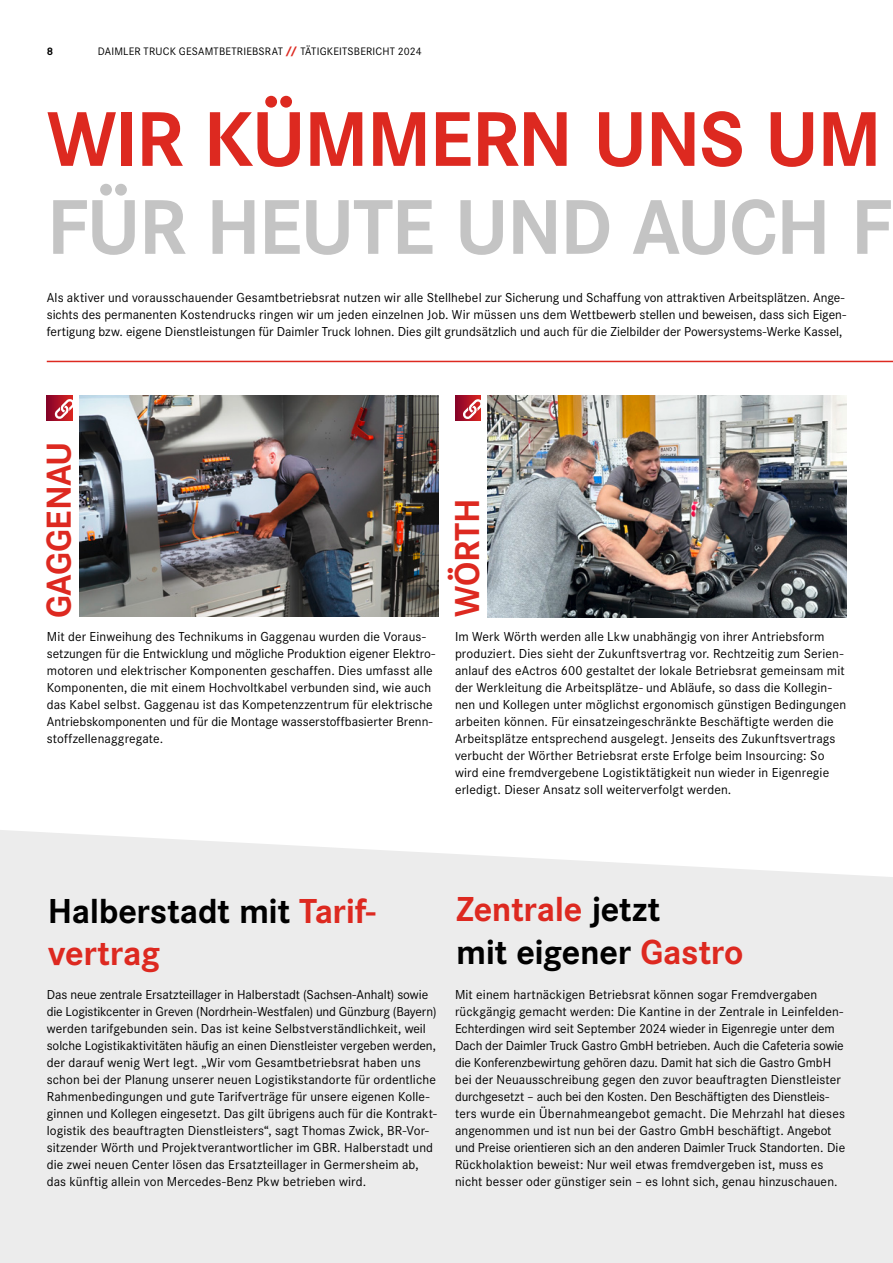
<style>
.page{position:relative;width:893px;height:1263px;background:#fff}
.page>*{position:absolute;margin:0;border:0;box-sizing:border-box;transform-origin:0 0}
.t1{font:700 80.4px "Daimler CS";letter-spacing:-.025em;color:#c4c4c4}
.t2{font:700 80.4px "Daimler CS";letter-spacing:-.025em;color:#dd2920}
.t3{font:700 36px/42.5px "Daimler CS";letter-spacing:-.01em;color:#000}
.t4{font:700 36px "Daimler CS";letter-spacing:-.01em;color:#dd2920}
.t5{font:13.5px/17px "Daimler CS";letter-spacing:.005em;color:#000}
.t6{font:11.25px "Daimler CS";letter-spacing:.015em;color:#000}
.t7{font:700 11.25px "Daimler CS";color:#000}
.s1{font-weight:800;color:#dd2920}
.s2{color:#dd2920}
</style>
<div class="page">
<img style="left:79px;top:395px;width:359px;height:221px">
<svg style="left:47px;top:395px;width:25px;height:26px"></svg>
<svg style="left:54px;top:399px;width:19px;height:20px"></svg>
<img style="left:488px;top:396px;width:358px;height:221px">
<svg style="left:455px;top:395px;width:25px;height:26px"></svg>
<svg style="left:462px;top:399px;width:19px;height:20px"></svg>
<div style="left:0;top:830px;width:893px;height:433px;background:#ececec"></div>
<hr style="left:47px;top:361px;width:846px;height:1px;background:#dd2920">
<p class="t7" style="left:47px;top:43px;width:8px">8</p>
<p class="t6" style="left:98px;top:43px;width:325px">DAIMLER TRUCK GESAMTBETRIEBSRAT <span class="s1">//</span> TÄTIGKEITSBERICHT 2024</p>
<h1 class="t2" style="left:47px;top:76px;width:837px">WIR KÜMMERN UNS UM</h1>
<h1 class="t1" style="left:47px;top:164px;width:847px">FÜR HEUTE UND AUCH F</h1>
<p class="t5" style="left:47px;top:288px;width:801px;text-align:justify">Als aktiver und vorausschauender Gesamtbetriebsrat nutzen wir alle Stellhebel zur Sicherung und Schaffung von attraktiven Arbeitsplätzen. Ange&shy;sichts des permanenten Kostendrucks ringen wir um jeden einzelnen Job. Wir müssen uns dem Wettbewerb stellen und beweisen, dass sich Eigen&shy;fertigung bzw. eigene Dienstleistungen für Daimler Truck lohnen. Dies gilt grundsätzlich und auch für die Zielbilder der Powersystems-Werke Kassel,</p>
<h2 class="t4" style="left:31px;top:618px;width:179px;rotate:-90deg">GAGGENAU</h2>
<p class="t5" style="left:47px;top:627px;width:390px">Mit der Einweihung des Technikums in Gaggenau wurden die Voraus&shy;setzungen für die Entwicklung und mögliche Produktion eigener Elektro&shy;motoren und elektrischer Komponenten geschaffen. Dies umfasst alle Komponenten, die mit einem Hochvoltkabel verbunden sind, wie auch das Kabel selbst. Gaggenau ist das Kompetenzzentrum für elektrische Antriebskomponenten und für die Montage wasserstoffbasierter Brenn&shy;stoffzellenaggregate.</p>
<h2 class="t4" style="left:439px;top:617px;width:119px;rotate:-90deg">WÖRTH</h2>
<p class="t5" style="left:455px;top:627px;width:393px">Im Werk Wörth werden alle Lkw unabhängig von ihrer Antriebsform produziert. Dies sieht der Zukunftsvertrag vor. Rechtzeitig zum Serien&shy;anlauf des eActros 600 gestaltet der lokale Betriebsrat gemeinsam mit der Werkleitung die Arbeitsplätze- und Abläufe, so dass die Kollegin&shy;nen und Kollegen unter möglichst ergonomisch günstigen Bedingungen arbeiten können. Für einsatzeingeschränkte Beschäftigte werden die Arbeitsplätze entsprechend ausgelegt. Jenseits des Zukunftsvertrags verbucht der Wörther Betriebsrat erste Erfolge beim Insourcing: So wird eine fremdvergebene Logistiktätigkeit nun wieder in Eigenregie erledigt. Dieser Ansatz soll weiterverfolgt werden.</p>
<h2 class="t3" style="left:48px;top:887px;width:329px">Halberstadt mit <span class="s2">Tarif&shy;vertrag</span></h2>
<h2 class="t3" style="left:456px;top:885px;width:289px"><span class="s2">Zentrale</span> jetzt<br>mit eigener <span class="s2">Gastro</span></h2>
<p class="t5" style="left:47px;top:985px;width:391px">Das neue zentrale Ersatzteillager in Halberstadt (Sachsen-Anhalt) sowie die Logistikcenter in Greven (Nordrhein-Westfalen) und Günzburg (Bayern) werden tarifgebunden sein. Das ist keine Selbstverständlichkeit, weil solche Logistikaktivitäten häufig an einen Dienstleister vergeben werden, der darauf wenig Wert legt. „Wir vom Gesamtbetriebsrat haben uns schon bei der Planung unserer neuen Logistikstandorte für ordentliche Rahmenbedingungen und gute Tarifverträge für unsere eigenen Kolle&shy;ginnen und Kollegen eingesetzt. Das gilt übrigens auch für die Kontrakt&shy;logistik des beauftragten Dienstleisters“, sagt Thomas Zwick, BR-Vor&shy;sitzender Wörth und Projektverantwortlicher im GBR. Halberstadt und die zwei neuen Center lösen das Ersatzteillager in Germersheim ab, das künftig allein von Mercedes-Benz Pkw betrieben wird.</p>
<p class="t5" style="left:455px;top:985px;width:392px">Mit einem hartnäckigen Betriebsrat können sogar Fremdvergaben rückgängig gemacht werden: Die Kantine in der Zentrale in Leinfelden-Echterdingen wird seit September 2024 wieder in Eigenregie unter dem Dach der Daimler Truck Gastro GmbH betrieben. Auch die Cafeteria sowie die Konferenzbewirtung gehören dazu. Damit hat sich die Gastro GmbH bei der Neuausschreibung gegen den zuvor beauftragten Dienstleister durchgesetzt – auch bei den Kosten. Den Beschäftigten des Dienstleis&shy;ters wurde ein Übernahmeangebot gemacht. Die Mehrzahl hat dieses angenommen und ist nun bei der Gastro GmbH beschäftigt. Angebot und Preise orientieren sich an den anderen Daimler Truck Standorten. Die Rückholaktion beweist: Nur weil etwas fremdvergeben ist, muss es nicht besser oder günstiger sein – es lohnt sich, genau hinzuschauen.</p>
</div>
